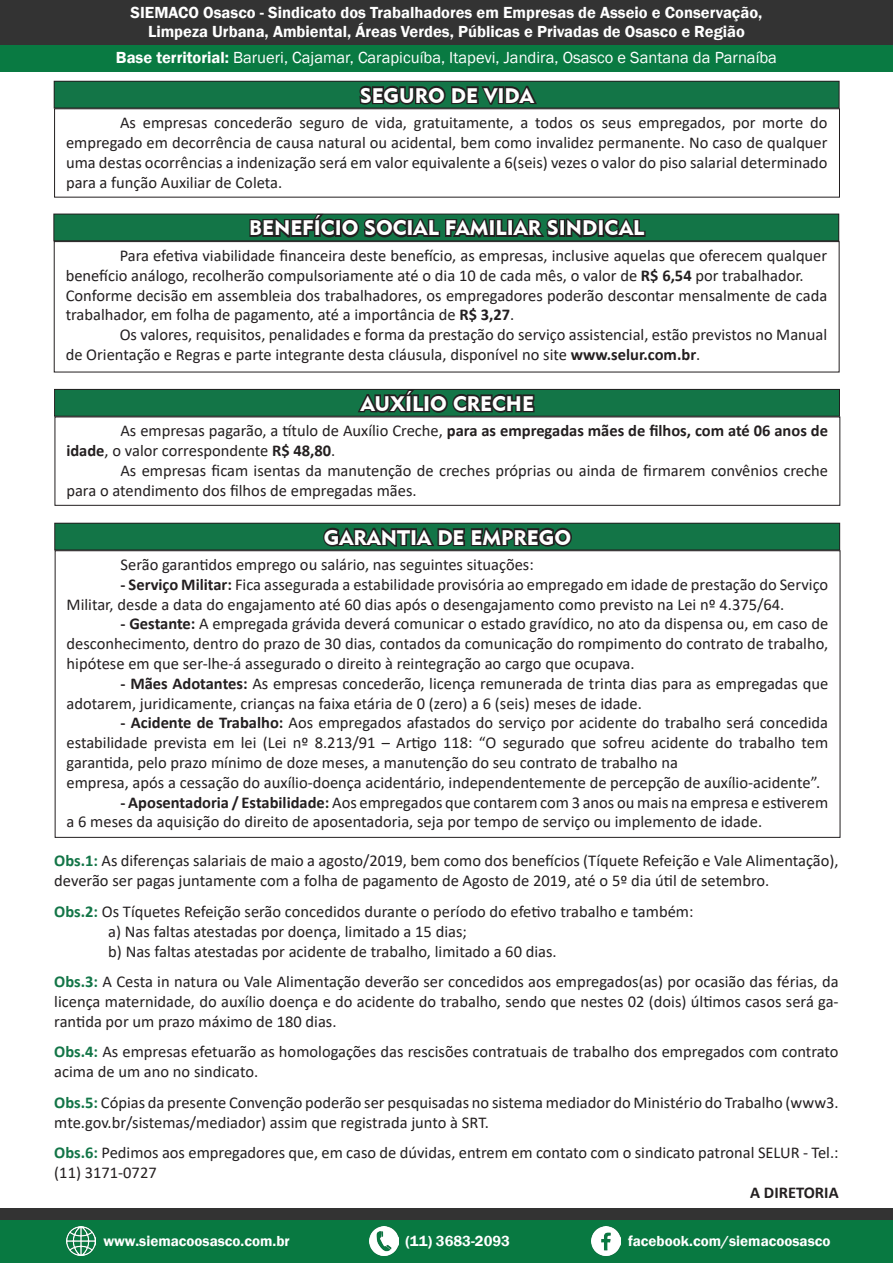
<style>
.page{position:relative;width:893px;height:1263px;background:#fff}
.page>*{position:absolute;margin:0;border:0;box-sizing:border-box;transform-origin:0 0}
.t1{font:21px "Geometric 415 BT Black A";color:#fff}
.t2{font:16.5px/19.8px "Calibri";color:#231f20}
.t3{font:600 16.5px "Franklin Gothic";color:#fff}
.t4{font:16.5px "Franklin Gothic";color:#fff}
.t5{font:700 16.5px "Calibri";color:#231f20}
.t6{font:600 15px "Franklin Gothic";color:#fff}
.s1{font-weight:600}
.s2{font-weight:700}
.s3{font-weight:700;color:#137547}
</style>
<div class="page">
<div style="left:0;top:1208px;width:893px;height:36px;background:#333"></div>
<div style="left:0;top:1220px;width:893px;height:43px;background:#087941"></div>
<img style="left:67px;top:1226px;width:29px;height:29px">
<img style="left:591px;top:1226px;width:29px;height:29px">
<img style="left:369px;top:1226px;width:29px;height:29px">
<div style="left:0;top:27px;width:893px;height:45px;background:#097a42"></div>
<div style="left:0;top:0;width:893px;height:44px;background:#333"></div>
<div style="left:54px;top:108px;width:786px;height:90px;border:1px solid #231f20"></div>
<div style="left:54px;top:81px;width:785px;height:27px;background:#137547"></div>
<div style="left:54px;top:81px;width:785px;height:27px;border:1px solid #231f20"></div>
<svg style="left:357px;top:85px;width:182px;height:22px"></svg>
<div style="left:55px;top:417px;width:785px;height:89px;border:1px solid #231f20"></div>
<div style="left:55px;top:389px;width:784px;height:27px;background:#137547"></div>
<div style="left:54px;top:389px;width:786px;height:28px;border:1px solid #231f20"></div>
<svg style="left:355px;top:388px;width:181px;height:25px"></svg>
<div style="left:54px;top:241px;width:785px;height:131px;border:1px solid #231f20"></div>
<div style="left:54px;top:214px;width:785px;height:27px;background:#137547"></div>
<div style="left:53px;top:214px;width:786px;height:27px;border:1px solid #231f20"></div>
<svg style="left:248px;top:213px;width:399px;height:27px"></svg>
<div style="left:55px;top:523px;width:785px;height:27px;background:#137547"></div>
<div style="left:54px;top:523px;width:786px;height:27px;border:1px solid #231f20"></div>
<svg style="left:321px;top:527px;width:253px;height:22px"></svg>
<p class="t3" style="left:131px;top:2px;width:633px">SIEMACO Osasco - Sindicato dos Trabalhadores em Empresas de Asseio e Conservação,</p>
<p class="t3" style="left:148px;top:22px;width:598px">Limpeza Urbana, Ambiental, Áreas Verdes, Públicas e Privadas de Osasco e Região</p>
<p class="t4" style="left:116px;top:48px;width:663px"><span class="s1">Base territorial:</span> Barueri, Cajamar, Carapicuíba, Itapevi, Jandira, Osasco e Santana da Parnaíba</p>
<p class="t1" style="left:360px;top:82px;width:175px">SEGURO DE VIDA</p>
<p class="t2" style="left:66px;top:112px;width:763px;text-align:justify;text-indent:54px">As empresas concederão seguro de vida, gratuitamente, a todos os seus empregados, por morte do empregado em decorrência de causa natural ou acidental, bem como invalidez permanente. No caso de qualquer uma destas ocorrências a indenização será em valor equivalente a 6(seis) vezes o valor do piso salarial determinado para a função Auxiliar de Coleta.</p>
<p class="t1" style="left:249px;top:215px;width:396px">BENEFÍCIO SOCIAL FAMILIAR SINDICAL</p>
<p class="t2" style="left:66px;top:245px;width:763px;text-indent:54px">Para efetiva viabilidade financeira deste benefício, as empresas, inclusive aquelas que oferecem qualquer benefício análogo, recolherão compulsoriamente até o dia 10 de cada mês, o valor de <span class="s2">R$ 6,54</span> por trabalhador.</p>
<p class="t2" style="left:66px;top:285px;width:763px">Conforme decisão em assembleia dos trabalhadores, os empregadores poderão descontar mensalmente de cada trabalhador, em folha de pagamento, até a importância de <span class="s2">R$ 3,27</span>.</p>
<p class="t2" style="left:66px;top:324px;width:763px;text-indent:54px">Os valores, requisitos, penalidades e forma da prestação do serviço assistencial, estão previstos no Manual de Orientação e Regras e parte integrante desta cláusula, disponível no site <span class="s2">www.selur.com.br</span>.</p>
<p class="t1" style="left:361px;top:391px;width:175px">AUXÍLIO CRECHE</p>
<p class="t2" style="left:66px;top:420px;width:763px;text-indent:54px">As empresas pagarão, a título de Auxílio Creche, <span class="s2">para as empregadas mães de filhos, com até 06 anos de idade</span>, o valor correspondente <span class="s2">R$ 48,80</span>.</p>
<p class="t2" style="left:66px;top:460px;width:763px;text-indent:54px">As empresas ficam isentas da manutenção de creches próprias ou ainda de firmarem convênios creche para o atendimento dos filhos de empregadas mães.</p>
<p class="t1" style="left:324px;top:524px;width:249px">GARANTIA DE EMPREGO</p>
<p class="t2" style="left:121px;top:554px;width:415px">Serão garantidos emprego ou salário, nas seguintes situações:</p>
<p class="t2" style="left:67px;top:574px;width:763px;text-indent:54px"><span class="s2">- Serviço Militar:</span> Fica assegurada a estabilidade provisória ao empregado em idade de prestação do Serviço<br>Militar, desde a data do engajamento até 60 dias após o desengajamento como previsto na Lei nº 4.375/64.</p>
<p class="t2" style="left:67px;top:614px;width:763px;text-align:justify;text-indent:54px"><span class="s2">- Gestante:</span> A empregada grávida deverá comunicar o estado gravídico, no ato da dispensa ou, em caso de desconhecimento, dentro do prazo de 30 dias, contados da comunicação do rompimento do contrato de trabalho, hipótese em que ser-lhe-á assegurado o direito à reintegração ao cargo que ocupava.</p>
<p class="t2" style="left:67px;top:673px;width:763px;text-indent:54px"><span class="s2">- Mães Adotantes:</span> As empresas concederão, licença remunerada de trinta dias para as empregadas que adotarem, juridicamente, crianças na faixa etária de 0 (zero) a 6 (seis) meses de idade.</p>
<p class="t2" style="left:67px;top:713px;width:763px;text-align:justify;text-indent:54px"><span class="s2">- Acidente de Trabalho:</span> Aos empregados afastados do serviço por acidente do trabalho será concedida estabilidade prevista em lei (Lei nº 8.213/91 – Artigo 118: “O segurado que sofreu acidente do trabalho tem garantida, pelo prazo mínimo de doze meses, a manutenção do seu contrato de trabalho na</p>
<p class="t2" style="left:67px;top:772px;width:755px">empresa, após a cessação do auxílio-doença acidentário, independentemente de percepção de auxílio-acidente”.</p>
<p class="t2" style="left:67px;top:792px;width:763px;text-indent:54px"><span class="s2">- Aposentadoria / Estabilidade:</span> Aos empregados que contarem com 3 anos ou mais na empresa e estiverem a 6 meses da aquisição do direito de aposentadoria, seja por tempo de serviço ou implemento de idade.</p>
<p class="t2" style="left:54px;top:851px;width:786px"><span class="s3">Obs.1:</span> As diferenças salariais de maio a agosto/2019, bem como dos benefícios (Tíquete Refeição e Vale Alimentação), deverão ser pagas juntamente com a folha de pagamento de Agosto de 2019, até o 5º dia útil de setembro.</p>
<p class="t2" style="left:54px;top:901px;width:641px"><span class="s3">Obs.2:</span> Os Tíquetes Refeição serão concedidos durante o período do efetivo trabalho e também:</p>
<p class="t2" style="left:108px;top:921px;width:360px">a) Nas faltas atestadas por doença, limitado a 15 dias;</p>
<p class="t2" style="left:108px;top:941px;width:450px">b) Nas faltas atestadas por acidente de trabalho, limitado a 60 dias.</p>
<p class="t2" style="left:54px;top:971px;width:786px;text-align:justify"><span class="s3">Obs.3:</span> A Cesta in natura ou Vale Alimentação deverão ser concedidos aos empregados(as) por ocasião das férias, da licença maternidade, do auxílio doença e do acidente do trabalho, sendo que nestes 02 (dois) últimos casos será ga&shy;rantida por um prazo máximo de 180 dias.</p>
<p class="t2" style="left:54px;top:1041px;width:786px"><span class="s3">Obs.4:</span> As empresas efetuarão as homologações das rescisões contratuais de trabalho dos empregados com contrato acima de um ano no sindicato.</p>
<p class="t2" style="left:54px;top:1092px;width:786px"><span class="s3">Obs.5:</span> Cópias da presente Convenção poderão ser pesquisadas no sistema mediador do Ministério do Trabalho (www3. mte.gov.br/sistemas/mediador) assim que registrada junto à SRT.</p>
<p class="t2" style="left:54px;top:1142px;width:786px"><span class="s3">Obs.6:</span> Pedimos aos empregadores que, em caso de dúvidas, entrem em contato com o sindicato patronal SELUR - Tel.: (11) 3171-0727</p>
<p class="t5" style="left:750px;top:1180px;width:90px">A DIRETORIA</p>
<p class="t6" style="left:103px;top:1231px;width:188px">www.siemacoosasco.com.br</p>
<p class="t6" style="left:406px;top:1231px;width:106px">(11) 3683-2093</p>
<p class="t6" style="left:628px;top:1231px;width:204px">facebook.com/siemacoosasco</p>
</div>
